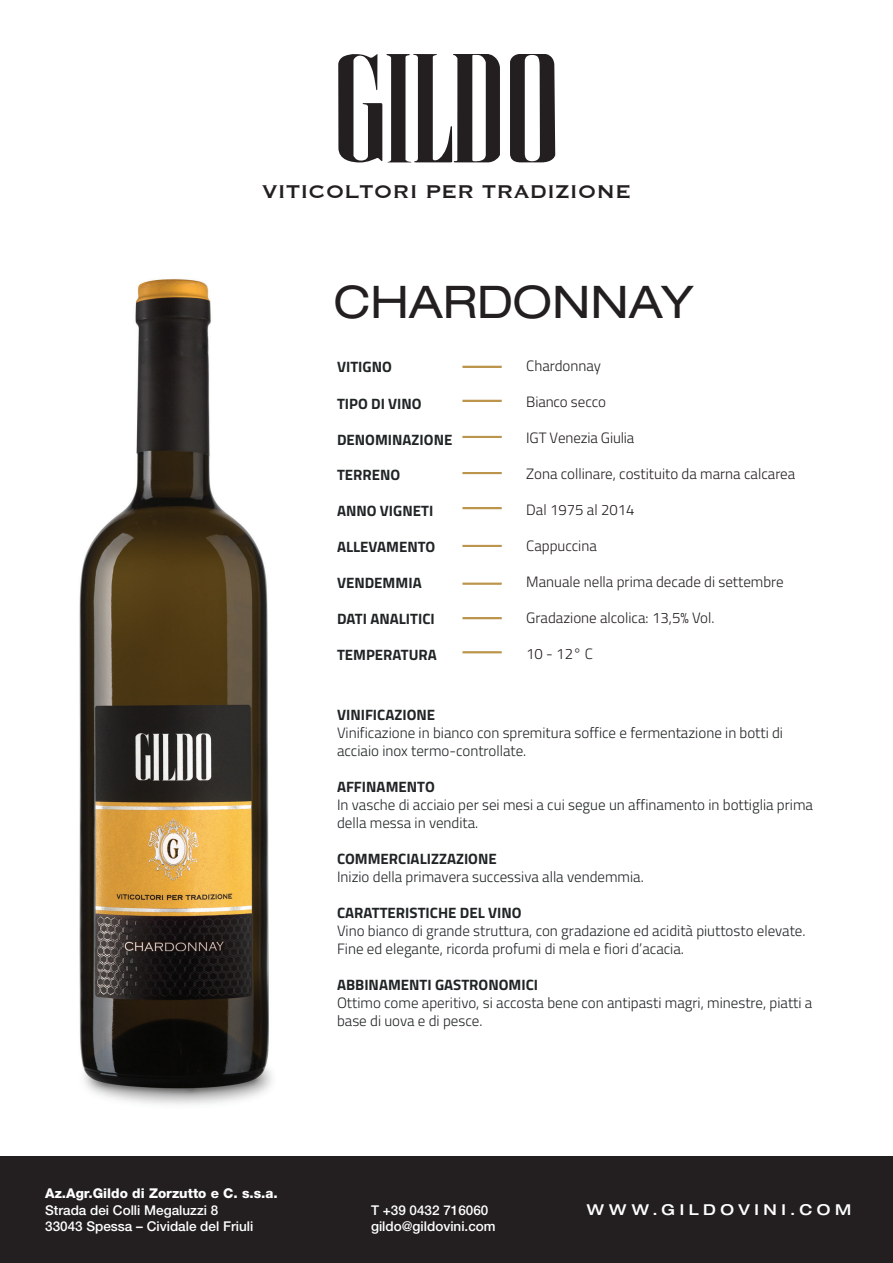
<style>
.page{position:relative;width:893px;height:1263px;background:#fff}
.page>*{position:absolute;margin:0;border:0;box-sizing:border-box;transform-origin:0 0}
.t1{font:expanded 45px "Helvetica Neue LT Std";color:#231f20}
.t2{font:24px "Copperplate";color:#231f20}
.t3{font:300 15px/18px "Titillium Web";color:#202425}
.t4{font:700 15px "Titillium Web";color:#202425}
.t5{font:300 15px "Titillium Web";color:#231f20}
.t6{font:500 expanded 15px "Helvetica Neue LT Std";letter-spacing:.305em;color:#fff}
.t7{font:500 13.5px/16.2px "Helvetica Neue LT Std";color:#fff}
.t8{font:800 13.5px "Helvetica Neue LT Std";color:#fff}
</style>
<div class="page">
<img style="left:79px;top:279px;width:193px;height:826px">
<div style="left:0;top:1157px;width:893px;height:106px;background:#231f20"></div>
<div style="left:462px;top:472px;width:40px;height:2px;border:2px solid #bc954d"></div>
<div style="left:462px;top:507px;width:40px;height:2px;border:2px solid #bc954d"></div>
<div style="left:462px;top:545px;width:40px;height:2px;border:2px solid #bc954d"></div>
<div style="left:462px;top:583px;width:40px;height:2px;border:2px solid #bc954d"></div>
<div style="left:462px;top:617px;width:40px;height:2px;border:2px solid #bc954d"></div>
<div style="left:462px;top:651px;width:40px;height:2px;border:2px solid #bc954d"></div>
<svg style="left:510px;top:54px;width:45px;height:109px"></svg>
<svg style="left:338px;top:54px;width:162px;height:108px"></svg>
<div style="left:462px;top:366px;width:40px;height:2px;border:2px solid #bc954d"></div>
<div style="left:462px;top:400px;width:40px;height:2px;border:2px solid #bc954d"></div>
<div style="left:462px;top:436px;width:40px;height:2px;border:2px solid #bc954d"></div>
<h2 class="t2" style="left:262px;top:175px;width:371px">VITICOLTORI PER TRADIZIONE</h2>
<h1 class="t1" style="left:334px;top:274px;width:361px">CHARDONNAY</h1>
<p class="t4" style="left:337px;top:355px;width:56px">VITIGNO</p>
<p class="t4" style="left:337px;top:392px;width:86px">TIPO DI VINO</p>
<p class="t4" style="left:337px;top:428px;width:117px">DENOMINAZIONE</p>
<p class="t4" style="left:337px;top:463px;width:65px">TERRENO</p>
<p class="t4" style="left:337px;top:499px;width:98px">ANNO VIGNETI</p>
<p class="t4" style="left:337px;top:535px;width:100px">ALLEVAMENTO</p>
<p class="t4" style="left:337px;top:571px;width:86px">VENDEMMIA</p>
<p class="t4" style="left:337px;top:607px;width:99px">DATI ANALITICI</p>
<p class="t4" style="left:337px;top:643px;width:101px">TEMPERATURA</p>
<p class="t5" style="left:526px;top:354px;width:76px">Chardonnay</p>
<p class="t5" style="left:526px;top:391px;width:81px">Bianco secco</p>
<p class="t5" style="left:526px;top:427px;width:110px">IGT Venezia Giulia</p>
<p class="t5" style="left:526px;top:463px;width:271px">Zona collinare, costituito da marna calcarea</p>
<p class="t5" style="left:526px;top:499px;width:110px">Dal 1975 al 2014</p>
<p class="t5" style="left:526px;top:535px;width:72px">Cappuccina</p>
<p class="t5" style="left:526px;top:571px;width:259px">Manuale nella prima decade di settembre</p>
<p class="t5" style="left:526px;top:607px;width:190px">Gradazione alcolica: 13,5% Vol.</p>
<p class="t5" style="left:526px;top:643px;width:68px">10 - 12° C</p>
<p class="t4" style="left:337px;top:703px;width:100px">VINIFICAZIONE</p>
<p class="t3" style="left:337px;top:723px;width:448px">Vinificazione in bianco con spremitura soffice e fermentazione in botti di acciaio inox termo-controllate.</p>
<p class="t4" style="left:337px;top:775px;width:99px">AFFINAMENTO</p>
<p class="t3" style="left:337px;top:795px;width:477px">In vasche di acciaio per sei mesi a cui segue un affinamento in bottiglia prima della messa in vendita.</p>
<p class="t4" style="left:337px;top:847px;width:161px">COMMERCIALIZZAZIONE</p>
<p class="t3" style="left:337px;top:867px;width:308px">Inizio della primavera successiva alla vendemmia.</p>
<p class="t4" style="left:337px;top:901px;width:186px">CARATTERISTICHE DEL VINO</p>
<p class="t3" style="left:337px;top:921px;width:470px">Vino bianco di grande struttura, con gradazione ed acidità piuttosto elevate.<br>Fine ed elegante, ricorda profumi di mela e fiori d’acacia.</p>
<p class="t4" style="left:337px;top:973px;width:203px">ABBINAMENTI GASTRONOMICI</p>
<p class="t3" style="left:337px;top:993px;width:477px">Ottimo come aperitivo, si accosta bene con antipasti magri, minestre, piatti a base di uova e di pesce.</p>
<p class="t8" style="left:45px;top:1185px;width:234px">Az.Agr.Gildo di Zorzutto e C. s.s.a.</p>
<p class="t7" style="left:45px;top:1201px;width:210px">Strada dei Colli Megaluzzi 8<br>33043 Spessa – Cividale del Friuli</p>
<p class="t7" style="left:371px;top:1202px;width:119px">T +39 0432 716060</p>
<p class="t7" style="left:371px;top:1218px;width:126px">gildo@gildovini.com</p>
<p class="t6" style="left:587px;top:1200px;width:266px">WWW.GILDOVINI.COM</p>
</div>
